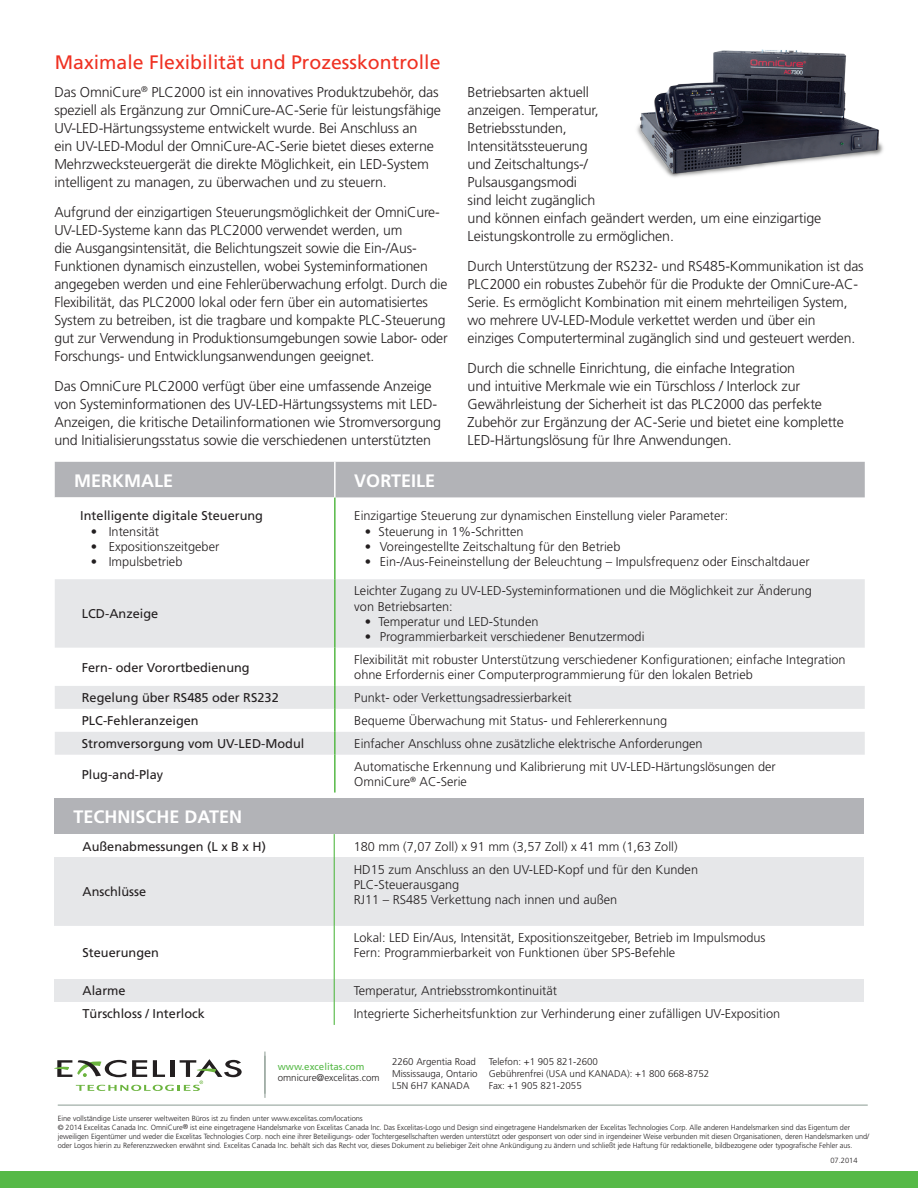
<style>
.page{position:relative;width:918px;height:1188px;background:#fff}
.page>*{position:absolute;margin:0;border:0;box-sizing:border-box;transform-origin:0 0}
.t1{font:19.5px "Frutiger LT Std";color:#ef3122}
.sub_head{font:700 18px "Frutiger";color:#fff}
.t2{font:300 14.25px/18px "Frutiger LT Std";letter-spacing:-.01em;color:#231f20}
.t3{font:300 12.75px/15.3px "Frutiger";color:#231f20}
.t4{font:12.75px "Frutiger";color:#231f20}
.t5{font:300 9.75px/11.7px "Frutiger LT Std";color:#231f20}
.t6{font:9.75px "Frutiger LT Std";color:#56b947}
.t7{font:300 7.5px/9px "Frutiger LT Std";letter-spacing:-.005em;color:#231f20}
.s1{font-size:7.05px}
</style>
<div class="page">
<svg style="left:54px;top:1059px;width:188px;height:32px"></svg>
<div style="left:0;top:1172px;width:918px;height:16px;background:#56b947"></div>
<div style="left:55px;top:462px;width:810px;height:35px;background:#b2b3b7"></div>
<svg style="left:55px;top:579px;width:810px;height:176px;fill:#e6e7e9"></svg>
<hr style="left:334px;top:497px;width:2px;height:82px;background:#56b947">
<hr style="left:334px;top:579px;width:2px;height:69px;background:#56b947">
<hr style="left:334px;top:648px;width:2px;height:38px;background:#56b947">
<hr style="left:334px;top:686px;width:2px;height:23px;background:#56b947">
<hr style="left:334px;top:709px;width:2px;height:23px;background:#56b947">
<hr style="left:334px;top:732px;width:2px;height:23px;background:#56b947">
<hr style="left:334px;top:755px;width:2px;height:38px;background:#56b947">
<hr style="left:334px;top:462px;width:2px;height:35px;background:#fff">
<div style="left:54px;top:798px;width:810px;height:36px;background:#b2b3b7"></div>
<svg style="left:54px;top:857px;width:810px;height:145px;fill:#e6e7e9"></svg>
<svg style="left:334px;top:834px;width:1px;height:23px"></svg>
<hr style="left:334px;top:857px;width:1px;height:69px;background:#56b947">
<hr style="left:334px;top:926px;width:1px;height:53px;background:#56b947">
<svg style="left:334px;top:979px;width:1px;height:46px"></svg>
<hr style="left:58px;top:1105px;width:810px;height:1px;background:#8b9b92">
<hr style="left:265px;top:1056px;width:1px;height:42px;background:#8b9b92">
<hr style="left:265px;top:1052px;width:1px;height:42px;background:#8b9b92">
<img style="left:637px;top:49px;width:247px;height:129px">
<p class="t1" style="left:55px;top:50px;width:387px">Maximale Flexibilität und Prozesskontrolle</p>
<p class="t2" style="left:54px;top:83px;width:388px">Das OmniCure<sup>®</sup> PLC2000 ist ein innovatives Produktzubehör, das speziell als Ergänzung zur OmniCure-AC-Serie für leistungsfähige UV-LED-Härtungssysteme entwickelt wurde. Bei Anschluss an<br>ein UV-LED-Modul der OmniCure-AC-Serie bietet dieses externe Mehrzwecksteuergerät die direkte Möglichkeit, ein LED-System intelligent zu managen, zu überwachen und zu steuern.</p>
<p class="t2" style="left:54px;top:203px;width:395px">Aufgrund der einzigartigen Steuerungsmöglichkeit der OmniCure-UV-LED-Systeme kann das PLC2000 verwendet werden, um<br>die Ausgangsintensität, die Belichtungszeit sowie die Ein-/Aus-Funktionen dynamisch einzustellen, wobei Systeminformationen angegeben werden und eine Fehlerüberwachung erfolgt. Durch die Flexibilität, das PLC2000 lokal oder fern über ein automatisiertes System zu betreiben, ist die tragbare und kompakte PLC-Steuerung gut zur Verwendung in Produktionsumgebungen sowie Labor- oder Forschungs- und Entwicklungsanwendungen geeignet.</p>
<p class="t2" style="left:54px;top:377px;width:388px">Das OmniCure PLC2000 verfügt über eine umfassende Anzeige von Systeminformationen des UV-LED-Härtungssystems mit LED-Anzeigen, die kritische Detailinformationen wie Stromversorgung und Initialisierungsstatus sowie die verschiedenen unterstützten</p>
<p class="t2" style="left:468px;top:83px;width:355px">Betriebsarten aktuell<br>anzeigen. Temperatur,<br>Betriebsstunden,<br>Intensitätssteuerung<br>und Zeitschaltungs-/<br>Pulsausgangsmodi<br>sind leicht zugänglich<br>und können einfach geändert werden, um eine einzigartige<br>Leistungskontrolle zu ermöglichen.</p>
<p class="t2" style="left:468px;top:257px;width:398px">Durch Unterstützung der RS232- und RS485-Kommunikation ist das PLC2000 ein robustes Zubehör für die Produkte der OmniCure-AC-Serie. Es ermöglicht Kombination mit einem mehrteiligen System, wo mehrere UV-LED-Module verkettet werden und über ein einziges Computerterminal zugänglich sind und gesteuert werden.</p>
<p class="t2" style="left:468px;top:359px;width:378px">Durch die schnelle Einrichtung, die einfache Integration<br>und intuitive Merkmale wie ein Türschloss / Interlock zur Gewährleistung der Sicherheit ist das PLC2000 das perfekte Zubehör zur Ergänzung der AC-Serie und bietet eine komplette LED-Härtungslösung für Ihre Anwendungen.</p>
<p class="sub_head" style="left:74px;top:470px;width:100px">MERKMALE</p>
<p class="sub_head" style="left:354px;top:470px;width:82px">VORTEILE</p>
<p class="t4" style="left:80px;top:508px;width:184px">Intelligente digitale Steuerung</p>
<p class="t3" style="left:91px;top:524px;width:70px">• Intensität</p>
<p class="t3" style="left:91px;top:539px;width:130px">• Expositionszeitgeber</p>
<p class="t3" style="left:91px;top:554px;width:93px">• Impulsbetrieb</p>
<p class="t3" style="left:354px;top:509px;width:376px">Einzigartige Steuerung zur dynamischen Einstellung vieler Parameter:</p>
<p class="t3" style="left:365px;top:524px;width:160px">• Steuerung in 1%-Schritten</p>
<p class="t3" style="left:365px;top:539px;width:257px">• Voreingestellte Zeitschaltung für den Betrieb</p>
<p class="t3" style="left:365px;top:554px;width:446px">• Ein-/Aus-Feineinstellung der Beleuchtung – Impulsfrequenz oder Einschaltdauer</p>
<p class="t4" style="left:82px;top:606px;width:78px">LCD-Anzeige</p>
<p class="t3" style="left:354px;top:583px;width:459px">Leichter Zugang zu UV-LED-Systeminformationen und die Möglichkeit zur Änderung von Betriebsarten:</p>
<p class="t3" style="left:365px;top:614px;width:175px">• Temperatur und LED-Stunden</p>
<p class="t3" style="left:365px;top:629px;width:281px">• Programmierbarkeit verschiedener Benutzermodi</p>
<p class="t4" style="left:82px;top:660px;width:169px">Fern- oder Vorortbedienung</p>
<p class="t3" style="left:354px;top:652px;width:493px">Flexibilität mit robuster Unterstützung verschiedener Konfigurationen; einfache Integration ohne Erfordernis einer Computerprogrammierung für den lokalen Betrieb</p>
<p class="t4" style="left:82px;top:690px;width:198px">Regelung über RS485 oder RS232</p>
<p class="t3" style="left:354px;top:691px;width:219px">Punkt- oder Verkettungsadressierbarkeit</p>
<p class="t4" style="left:82px;top:713px;width:118px">PLC-Fehleranzeigen</p>
<p class="t3" style="left:354px;top:713px;width:314px">Bequeme Überwachung mit Status- und Fehlererkennung</p>
<p class="t4" style="left:82px;top:736px;width:224px">Stromversorgung vom UV-LED-Modul</p>
<p class="t3" style="left:354px;top:736px;width:350px">Einfacher Anschluss ohne zusätzliche elektrische Anforderungen</p>
<p class="t4" style="left:82px;top:767px;width:83px">Plug-and-Play</p>
<p class="t3" style="left:354px;top:759px;width:423px">Automatische Erkennung und Kalibrierung mit UV-LED-Härtungslösungen der<br>OmniCure<sup>®</sup> AC-Serie</p>
<p class="sub_head" style="left:74px;top:806px;width:170px">TECHNISCHE DATEN</p>
<p class="t4" style="left:82px;top:839px;width:185px">Außenabmessungen (L x B x H)</p>
<p class="t3" style="left:354px;top:839px;width:325px">180 mm (7,07 Zoll) x 91 mm (3,57 Zoll) x 41 mm (1,63 Zoll)</p>
<p class="t4" style="left:82px;top:885px;width:65px">Anschlüsse</p>
<p class="t3" style="left:354px;top:862px;width:346px">HD15 zum Anschluss an den UV-LED-Kopf und für den Kunden<br>PLC-Steuerausgang</p>
<p class="t3" style="left:354px;top:892px;width:265px">RJ11 – RS485 Verkettung nach innen und außen</p>
<p class="t4" style="left:82px;top:945px;width:78px">Steuerungen</p>
<p class="t3" style="left:354px;top:930px;width:413px">Lokal: LED Ein/Aus, Intensität, Expositionszeitgeber, Betrieb im Impulsmodus</p>
<p class="t3" style="left:354px;top:945px;width:323px">Fern: Programmierbarkeit von Funktionen über SPS-Befehle</p>
<p class="t4" style="left:82px;top:984px;width:45px">Alarme</p>
<p class="t3" style="left:354px;top:984px;width:205px">Temperatur, Antriebsstromkontinuität</p>
<p class="t4" style="left:82px;top:1006px;width:124px">Türschloss / Interlock</p>
<p class="t3" style="left:354px;top:1007px;width:428px">Integrierte Sicherheitsfunktion zur Verhinderung einer zufälligen UV-Exposition</p>
<p class="t5" style="left:392px;top:1056px;width:87px">2260 Argentia Road<br>Mississauga, Ontario</p>
<p class="t5" style="left:392px;top:1079px;width:79px">L5N 6H7 KANADA</p>
<p class="t5" style="left:489px;top:1056px;width:111px">Telefon: +1 905 821-2600</p>
<p class="t5" style="left:489px;top:1068px;width:222px">Gebührenfrei (USA und KANADA): +1 800 668-8752</p>
<p class="t5" style="left:489px;top:1079px;width:95px">Fax: +1 905 821-2055</p>
<p class="t6" style="left:278px;top:1060px;width:88px">www.excelitas.com</p>
<p class="t5" style="left:278px;top:1072px;width:103px">omnicure@excelitas.com</p>
<p class="t7" style="left:58px;top:1114px;width:813px">Eine vollständige Liste unserer weltweiten Büros ist zu finden unter www.excelitas.com/locations<br>© 2014 Excelitas Canada Inc. OmniCure<span class="s1">®</span> ist eine eingetragene Handelsmarke von Excelitas Canada Inc. Das Excelitas-Logo und Design sind eingetragene Handelsmarken der Excelitas Technologies Corp. Alle anderen Handelsmarken sind das Eigentum der jeweiligen Eigentümer und weder die Excelitas Technologies Corp. noch eine ihrer Beteiligungs- oder Tochtergesellschaften werden unterstützt oder gesponsert von oder sind in irgendeiner Weise verbunden mit diesen Organisationen, deren Handelsmarken und/ oder Logos hierin zu Referenzzwecken erwähnt sind. Excelitas Canada Inc. behält sich das Recht vor, dieses Dokument zu beliebiger Zeit ohne Ankündigung zu ändern und schließt jede Haftung für redaktionelle, bildbezogene oder typografische Fehler aus.</p>
<p class="t7" style="left:830px;top:1156px;width:29px">07.2014</p>
</div>
